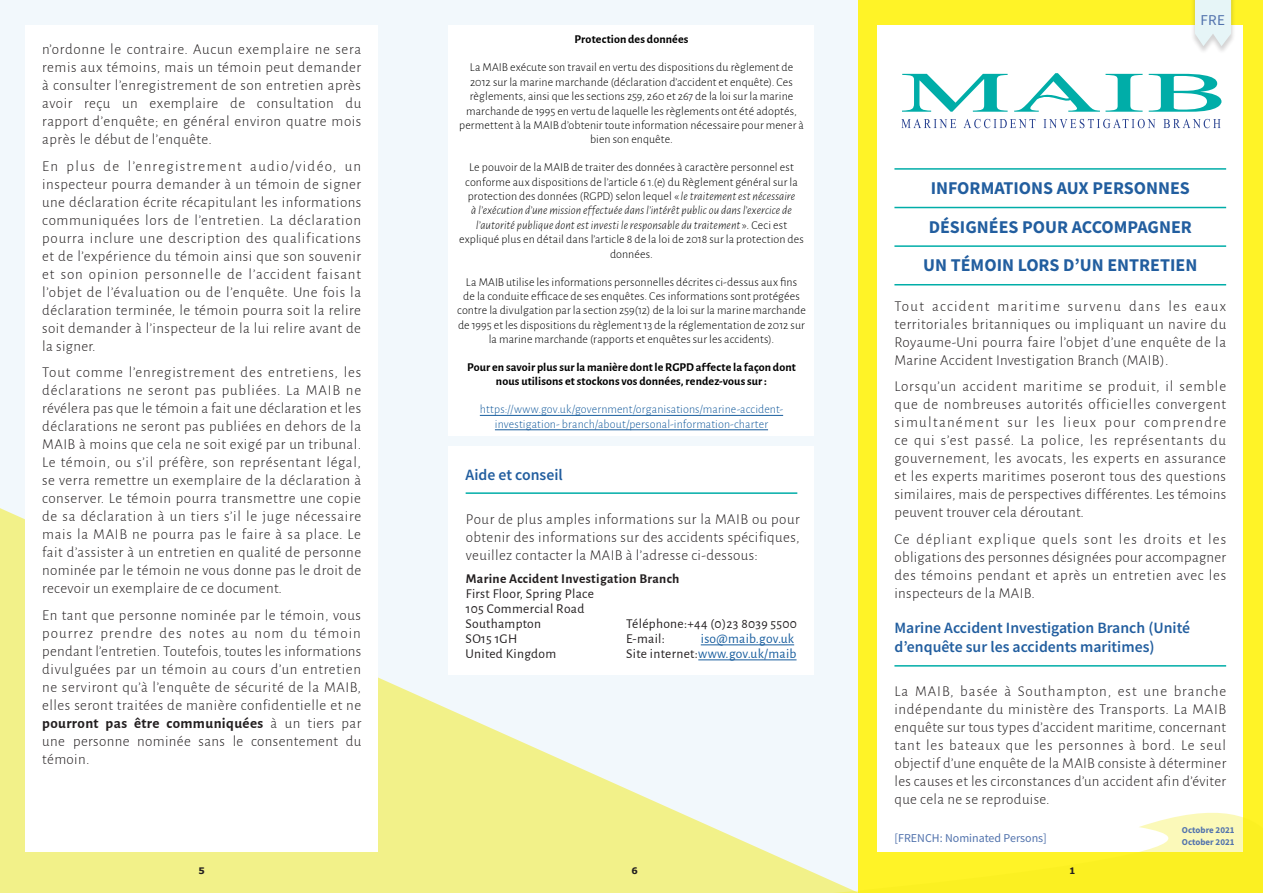
<style>
.page{position:relative;width:1263px;height:893px;background:#fff}
.page>*{position:absolute;margin:0;border:0;box-sizing:border-box;transform-origin:0 0}
.t1{font:700 18px/38.5px "Source Sans Pro";color:#225e9f;text-align:center}
.t2{font:600 15.75px/18.9px "Source Sans Pro";color:#225e9f}
.t3{font:300 15px/18px "Alegreya Sans";letter-spacing:.025em;color:#231f20;text-align:justify}
.t4{font:15px "Source Sans Pro";color:#5273ad}
.t5{font:13.5px/14.9px "Alegreya Sans";letter-spacing:.025em;color:#231f20}
.t6{font:13.5px "Alegreya Sans";letter-spacing:.025em;color:#175d9e}
.t7{font:700 13.5px "Alegreya Sans";letter-spacing:.025em;color:#231f20}
.t8{font:300 12px/14.4px "Alegreya Sans";letter-spacing:.005em;color:#010000;text-align:center}
.t9{font:700 12px/14.4px "Alegreya Sans";letter-spacing:.005em;color:#010000;text-align:center}
.t10{font:300 12px/14.4px "Alegreya Sans";letter-spacing:.005em;color:#175d9e;text-align:center}
.t11{font:12px "Source Sans Pro";color:#5273ad}
.t12{font:700 9px "Source Sans Pro";color:#5273ad}
.t13{font:700 9px "Verdana";color:#231f20}
.s1{font-weight:700}
.s2{font-style:italic}
.s3{color:#231f20}
</style>
<div class="page">
<div style="left:858px;top:0;width:405px;height:893px;background:#fff327"></div>
<div style="left:0;top:0;width:858px;height:893px;background:#f2f8fc"></div>
<svg style="left:0;top:499px;width:833px;height:394px;fill:#f2f189"></svg>
<div style="left:25px;top:25px;width:353px;height:826px;background:#fff"></div>
<div style="left:877px;top:25px;width:366px;height:826px;background:#fff"></div>
<hr style="left:894px;top:168px;width:332px;height:2px;background:#00ada8">
<hr style="left:894px;top:207px;width:332px;height:1px;background:#00ada8">
<hr style="left:894px;top:245px;width:332px;height:2px;background:#00ada8">
<hr style="left:894px;top:284px;width:332px;height:1px;background:#00ada8">
<hr style="left:894px;top:665px;width:332px;height:2px;background:#00ada8">
<div style="left:449px;top:446px;width:365px;height:229px;background:#fff"></div>
<hr style="left:466px;top:492px;width:331px;height:2px;background:#00ada8">
<hr style="left:701px;top:645px;width:93px;height:1px;background:#175d9e">
<hr style="left:698px;top:660px;width:98px;height:1px;background:#175d9e">
<div style="left:449px;top:25px;width:365px;height:411px;background:#fff"></div>
<hr style="left:480px;top:415px;width:303px;height:1px;background:#175d9e">
<hr style="left:495px;top:429px;width:273px;height:1px;background:#175d9e">
<svg style="left:902px;top:74px;width:105px;height:38px"></svg>
<svg style="left:1014px;top:73px;width:128px;height:39px"></svg>
<svg style="left:1149px;top:74px;width:72px;height:38px"></svg>
<svg style="left:901px;top:119px;width:55px;height:9px"></svg>
<svg style="left:963px;top:119px;width:72px;height:9px"></svg>
<svg style="left:1043px;top:119px;width:112px;height:9px"></svg>
<svg style="left:1163px;top:119px;width:57px;height:9px"></svg>
<svg style="left:833px;top:812px;width:410px;height:81px"></svg>
<div style="left:1190px;top:0;width:46px;height:54px;background:#231f20;opacity:.2"></div>
<svg style="left:1195px;top:0;width:36px;height:46px;background:#e5f2f4"></svg>
<p class="t3" style="left:42px;top:40px;width:321px">n’ordonne le contraire. Aucun exemplaire ne sera remis aux témoins, mais un témoin peut demander à consulter l’enregistrement de son entretien après avoir reçu un exemplaire de consultation du rapport d’enquête; en général environ quatre mois après le début de l’enquête.</p>
<p class="t3" style="left:42px;top:156px;width:321px">En plus de l’enregistrement audio/vidéo, un inspecteur pourra demander à un témoin de signer une déclaration écrite récapitulant les informations communiquées lors de l’entretien. La déclaration pourra inclure une description des qualifications et de l’expérience du témoin ainsi que son souvenir et son opinion personnelle de l’accident faisant l’objet de l’évaluation ou de l’enquête. Une fois la déclaration terminée, le témoin pourra soit la relire soit demander à l’inspecteur de la lui relire avant de la signer.</p>
<p class="t3" style="left:42px;top:363px;width:321px">Tout comme l’enregistrement des entretiens, les déclarations ne seront pas publiées. La MAIB ne révélera pas que le témoin a fait une déclaration et les déclarations ne seront pas publiées en dehors de la MAIB à moins que cela ne soit exigé par un tribunal.<br>Le témoin, ou s’il préfère, son représentant légal, se verra remettre un exemplaire de la déclaration à conserver. Le témoin pourra transmettre une copie de sa déclaration à un tiers s’il le juge nécessaire mais la MAIB ne pourra pas le faire à sa place. Le fait d’assister à un entretien en qualité de personne nominée par le témoin ne vous donne pas le droit de recevoir un exemplaire de ce document.</p>
<p class="t3" style="left:42px;top:605px;width:321px">En tant que personne nominée par le témoin, vous pourrez prendre des notes au nom du témoin pendant l’entretien. Toutefois, toutes les informations divulguées par un témoin au cours d’un entretien ne serviront qu’à l’enquête de sécurité de la MAIB, elles seront traitées de manière confidentielle et ne <span class="s1">pourront pas être communiquées</span> à un tiers par une personne nominée sans le consentement du témoin.</p>
<p class="t9" style="left:574px;top:32px;width:115px">Protection des données</p>
<p class="t8" style="left:459px;top:60px;width:346px">La MAIB exécute son travail en vertu des dispositions du règlement de 2012 sur la marine marchande (déclaration d’accident et enquête). Ces règlements, ainsi que les sections 259, 260 et 267 de la loi sur la marine marchande de 1995 en vertu de laquelle les règlements ont été adoptés, permettent à la MAIB d’obtenir toute information nécessaire pour mener à bien son enquête.</p>
<p class="t8" style="left:459px;top:160px;width:346px">Le pouvoir de la MAIB de traiter des données à caractère personnel est conforme aux dispositions de l’article 6 1.(e) du Règlement général sur la protection des données (RGPD) selon lequel « <span class="s2">le traitement est nécessaire<br>à l’exécution d’une mission effectuée dans l’intérêt public ou dans l’exercice de l’autorité publique dont est investi le responsable du traitement</span> ». Ceci est expliqué plus en détail dans l’article 8 de la loi de 2018 sur la protection des données.</p>
<p class="t8" style="left:457px;top:274px;width:350px">La MAIB utilise les informations personnelles décrites ci-dessus aux fins<br>de la conduite efficace de ses enquêtes. Ces informations sont protégées contre la divulgation par la section 259(12) de la loi sur la marine marchande de 1995 et les dispositions du règlement 13 de la réglementation de 2012 sur la marine marchande (rapports et enquêtes sur les accidents).</p>
<p class="t9" style="left:467px;top:359px;width:330px">Pour en savoir plus sur la manière dont le RGPD affecte la façon dont nous utilisons et stockons vos données, rendez-vous sur :</p>
<p class="t10" style="left:480px;top:402px;width:305px">https://www.gov.uk/government/organisations/marine-accident&shy;investigation- branch/about/personal-information-charter</p>
<p class="t2" style="left:466px;top:465px;width:99px">Aide et conseil</p>
<p class="t3" style="left:466px;top:509px;width:335px">Pour de plus amples informations sur la MAIB ou pour obtenir des informations sur des accidents spécifiques, veuillez contacter la MAIB à l’adresse ci-dessous:</p>
<p class="t7" style="left:466px;top:569px;width:215px">Marine Accident Investigation Branch</p>
<p class="t5" style="left:466px;top:585px;width:130px">First Floor, Spring Place<br>105 Commercial Road<br>Southampton</p>
<p class="t5" style="left:626px;top:615px;width:172px">Téléphone:+44 (0)23 8039 5500</p>
<p class="t5" style="left:466px;top:630px;width:53px">SO15 1GH</p>
<p class="t5" style="left:626px;top:630px;width:40px">E-mail:</p>
<p class="t6" style="left:701px;top:629px;width:95px">iso@maib.gov.uk</p>
<p class="t5" style="left:466px;top:645px;width:92px">United Kingdom</p>
<p class="t6" style="left:626px;top:644px;width:172px"><span class="s3">Site internet:</span>www.gov.uk/maib</p>
<p class="t4" style="left:1200px;top:11px;width:26px">FRE</p>
<p class="t1" style="left:923px;top:168px;width:276px">INFORMATIONS AUX PERSONNES<br>DÉSIGNÉES POUR ACCOMPAGNER<br>UN TÉMOIN LORS D’UN ENTRETIEN</p>
<p class="t3" style="left:894px;top:296px;width:333px">Tout accident maritime survenu dans les eaux territoriales britanniques ou impliquant un navire du Royaume-Uni pourra faire l’objet d’une enquête de la Marine Accident Investigation Branch (MAIB).</p>
<p class="t3" style="left:894px;top:377px;width:333px">Lorsqu’un accident maritime se produit, il semble que de nombreuses autorités officielles convergent simultanément sur les lieux pour comprendre ce qui s’est passé. La police, les représentants du gouvernement, les avocats, les experts en assurance et les experts maritimes poseront tous des questions similaires, mais de perspectives différentes. Les témoins peuvent trouver cela déroutant.</p>
<p class="t3" style="left:894px;top:529px;width:333px">Ce dépliant explique quels sont les droits et les obligations des personnes désignées pour accompagner des témoins pendant et après un entretien avec les inspecteurs de la MAIB.</p>
<p class="t2" style="left:894px;top:619px;width:297px">Marine Accident Investigation Branch (Unité d’enquête sur les accidents maritimes)</p>
<p class="t3" style="left:894px;top:681px;width:333px">La MAIB, basée à Southampton, est une branche indépendante du ministère des Transports. La MAIB enquête sur tous types d’accident maritime, concernant tant les bateaux que les personnes à bord. Le seul objectif d’une enquête de la MAIB consiste à déterminer les causes et les circonstances d’un accident afin d’éviter que cela ne se reproduise.</p>
<p class="t11" style="left:894px;top:830px;width:154px">[FRENCH: Nominated Persons]</p>
<p class="t12" style="left:1182px;top:824px;width:54px">Octobre 2021</p>
<p class="t12" style="left:1182px;top:836px;width:54px">October 2021</p>
<p class="t13" style="left:198px;top:865px;width:8px">5</p>
<p class="t13" style="left:631px;top:865px;width:8px">6</p>
<p class="t13" style="left:1069px;top:865px;width:8px">1</p>
</div>
